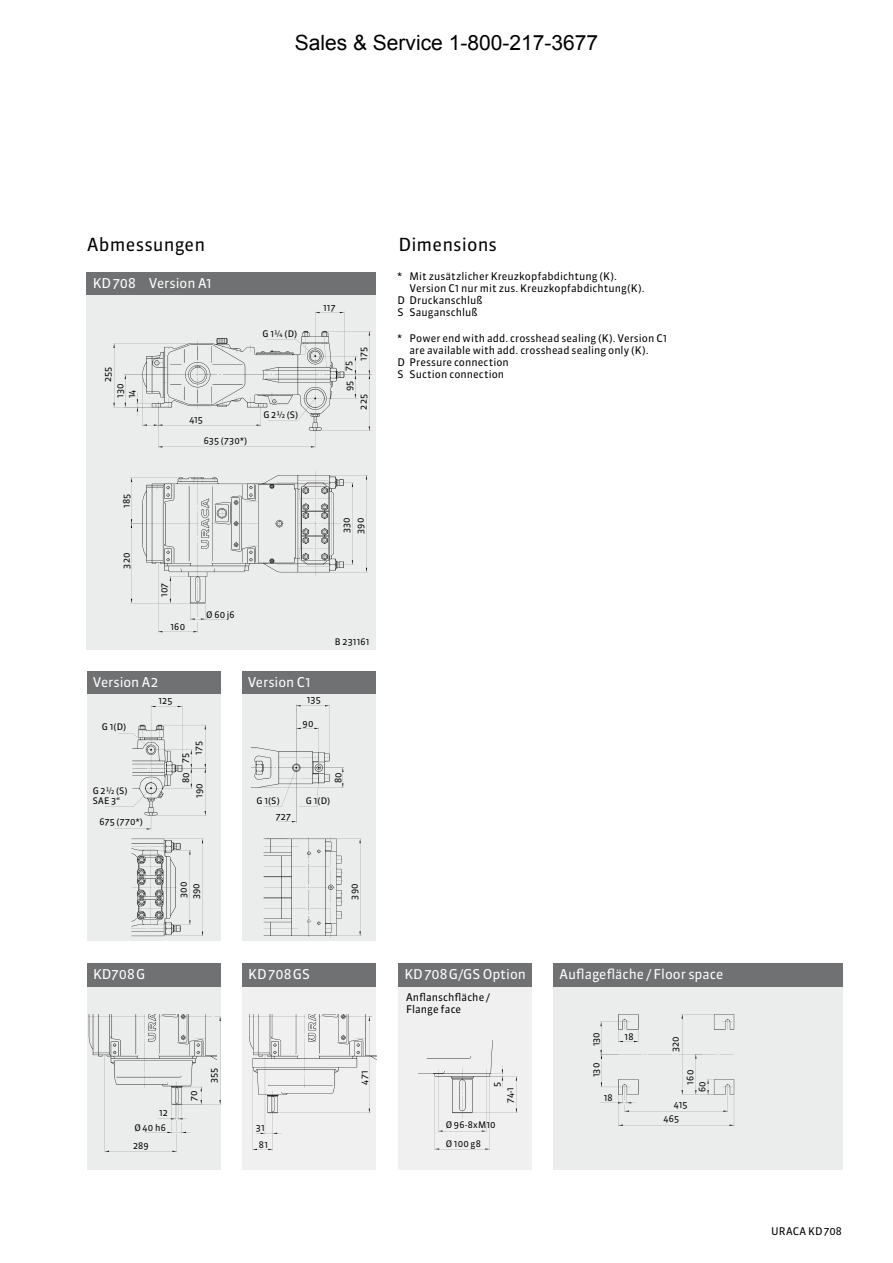
<style>
.page{position:relative;width:893px;height:1263px;background:#fff}
.page>*{position:absolute;margin:0;border:0;box-sizing:border-box;transform-origin:0 0}
.t1{font:21px "Arial";color:#000}
.t2{font:18px "Sanuk OT";letter-spacing:.01em;color:#000}
.t3{font:13.5px "Sanuk OT";letter-spacing:-.005em;color:#fff}
.t4{font:10.5px "Sanuk OT";letter-spacing:.005em;color:#000}
.t5{font:9px/14px "Sanuk OT";letter-spacing:.015em;color:#000}
</style>
<div class="page">
<div style="left:87px;top:272px;width:289px;height:24px;background:#707172"></div>
<div style="left:87px;top:296px;width:289px;height:354px;background:#ebecec"></div>
<div style="left:242px;top:671px;width:134px;height:24px;background:#707172"></div>
<div style="left:242px;top:695px;width:134px;height:246px;background:#ebecec"></div>
<div style="left:87px;top:671px;width:134px;height:24px;background:#707172"></div>
<div style="left:87px;top:695px;width:134px;height:246px;background:#ebecec"></div>
<div style="left:87px;top:963px;width:134px;height:23px;background:#707172"></div>
<div style="left:87px;top:986px;width:134px;height:183px;background:#ebecec"></div>
<div style="left:554px;top:963px;width:289px;height:23px;background:#707172"></div>
<div style="left:554px;top:986px;width:289px;height:183px;background:#ebecec"></div>
<div style="left:242px;top:963px;width:134px;height:23px;background:#707172"></div>
<div style="left:242px;top:986px;width:134px;height:183px;background:#f0f0f1"></div>
<div style="left:398px;top:963px;width:134px;height:23px;background:#707172"></div>
<div style="left:398px;top:986px;width:134px;height:183px;background:#f0f0f1"></div>
<img style="left:113px;top:311px;width:259px;height:137px">
<img style="left:130px;top:471px;width:238px;height:162px">
<img style="left:88px;top:1014px;width:133px;height:139px">
<img style="left:249px;top:1014px;width:128px;height:137px">
<img style="left:418px;top:1040px;width:100px;height:110px">
<img style="left:131px;top:838px;width:73px;height:99px">
<img style="left:250px;top:704px;width:94px;height:119px">
<img style="left:263px;top:835px;width:99px;height:103px">
<img style="left:600px;top:1014px;width:135px;height:113px">
<img style="left:105px;top:705px;width:102px;height:125px">
<h1 class="t1" style="left:295px;top:28px;width:305px">Sales &amp; Service 1-800-217-3677</h1>
<h2 class="t2" style="left:87px;top:233px;width:120px">Abmessungen</h2>
<p class="t3" style="left:93px;top:275px;width:120px">KD708 Version A1</p>
<p class="t5" style="left:101px;top:382px;width:17px;rotate:-90deg">255</p>
<p class="t5" style="left:114px;top:398px;width:17px;line-height:11.7px;rotate:-90deg">130<br>14</p>
<p class="t5" style="left:263px;top:327px;width:36px">G 1¼ (D)</p>
<p class="t5" style="left:189px;top:412px;width:15px">415</p>
<p class="t5" style="left:204px;top:434px;width:45px">635 (730*)</p>
<p class="t5" style="left:263px;top:408px;width:37px">G 2½ (S)</p>
<p class="t5" style="left:323px;top:300px;width:14px">117</p>
<p class="t5" style="left:357px;top:361px;width:15px;rotate:-90deg">175</p>
<p class="t5" style="left:342px;top:371px;width:12px;rotate:-90deg">75</p>
<p class="t5" style="left:342px;top:391px;width:12px;rotate:-90deg">95</p>
<p class="t5" style="left:357px;top:410px;width:17px;rotate:-90deg">225</p>
<p class="t5" style="left:120px;top:508px;width:16px;rotate:-90deg">185</p>
<p class="t5" style="left:120px;top:569px;width:17px;rotate:-90deg">320</p>
<p class="t5" style="left:157px;top:597px;width:16px;rotate:-90deg">107</p>
<p class="t5" style="left:170px;top:620px;width:16px">160</p>
<p class="t5" style="left:206px;top:607px;width:30px">Ø 60 j6</p>
<p class="t3" style="left:93px;top:674px;width:67px">Version A2</p>
<p class="t3" style="left:248px;top:674px;width:64px">Version C1</p>
<p class="t5" style="left:339px;top:534px;width:18px;rotate:-90deg">330<br>390</p>
<p class="t5" style="left:335px;top:635px;width:36px">B 231161</p>
<p class="t5" style="left:102px;top:720px;width:26px">G 1(D)</p>
<p class="t5" style="left:93px;top:785px;width:37px;line-height:10.5px">G 2½ (S)<br>SAE 3“</p>
<p class="t5" style="left:100px;top:815px;width:45px">675 (770*)</p>
<p class="t5" style="left:159px;top:694px;width:15px">125</p>
<p class="t5" style="left:178px;top:755px;width:15px;line-height:13.4px;text-indent:-8px;rotate:-90deg">75<br>175</p>
<p class="t5" style="left:179px;top:783px;width:12px;rotate:-90deg">80</p>
<p class="t5" style="left:192px;top:798px;width:16px;rotate:-90deg">190</p>
<p class="t5" style="left:307px;top:693px;width:15px">135</p>
<p class="t5" style="left:303px;top:717px;width:12px">90</p>
<p class="t5" style="left:256px;top:794px;width:25px">G 1(S)</p>
<p class="t5" style="left:276px;top:809px;width:17px">727</p>
<p class="t5" style="left:331px;top:783px;width:12px;rotate:-90deg">80</p>
<p class="t5" style="left:306px;top:794px;width:26px">G 1(D)</p>
<p class="t5" style="left:177px;top:899px;width:19px;line-height:12.9px;rotate:-90deg">300<br>390</p>
<p class="t5" style="left:348px;top:899px;width:18px;rotate:-90deg">390</p>
<h2 class="t2" style="left:398px;top:233px;width:100px">Dimensions</h2>
<p class="t4" style="left:398px;top:270px;width:221px">* Mit zusätzlicher Kreuzkopfabdichtung (K).</p>
<p class="t4" style="left:410px;top:282px;width:236px">Version C1 nur mit zus. Kreuzkopfabdichtung(K).</p>
<p class="t4" style="left:398px;top:294px;width:86px">D Druckanschluß</p>
<p class="t4" style="left:398px;top:306px;width:81px">S Sauganschluß</p>
<p class="t4" style="left:398px;top:332px;width:271px">* Power end with add. crosshead sealing (K). Version C1</p>
<p class="t4" style="left:410px;top:344px;width:241px">are available with add. crosshead sealing only (K).</p>
<p class="t4" style="left:398px;top:356px;width:113px">D Pressure connection</p>
<p class="t4" style="left:398px;top:368px;width:108px">S Suction connection</p>
<p class="t3" style="left:93px;top:966px;width:54px">KD708G</p>
<p class="t3" style="left:248px;top:966px;width:63px">KD708GS</p>
<p class="t3" style="left:404px;top:966px;width:123px">KD708G/GS Option</p>
<p class="t3" style="left:559px;top:966px;width:165px">Auflagefläche / Floor space</p>
<p class="t4" style="left:406px;top:990px;width:85px">Anflanschfläche /</p>
<p class="t5" style="left:159px;top:1106px;width:10px">12</p>
<p class="t5" style="left:134px;top:1120px;width:33px">Ø 40 h6</p>
<p class="t5" style="left:133px;top:1138px;width:17px">289</p>
<p class="t5" style="left:187px;top:1101px;width:12px;rotate:-90deg">70</p>
<p class="t5" style="left:207px;top:1083px;width:17px;rotate:-90deg">355</p>
<p class="t5" style="left:358px;top:1085px;width:16px;rotate:-90deg">471</p>
<p class="t5" style="left:256px;top:1118px;width:14px;line-height:17.5px;text-align:center">31<br>81</p>
<p class="t4" style="left:406px;top:1003px;width:57px">Flange face</p>
<p class="t5" style="left:490px;top:1087px;width:7px;rotate:-90deg">5</p>
<p class="t5" style="left:503px;top:1103px;width:17px;rotate:-90deg">74-1</p>
<p class="t5" style="left:446px;top:1118px;width:51px">Ø 96-8xM10</p>
<p class="t5" style="left:446px;top:1136px;width:37px">Ø 100 g8</p>
<p class="t5" style="left:589px;top:1046px;width:16px;rotate:-90deg">130</p>
<p class="t5" style="left:589px;top:1077px;width:16px;rotate:-90deg">130</p>
<p class="t5" style="left:604px;top:1090px;width:10px">18</p>
<p class="t5" style="left:625px;top:1030px;width:10px">18</p>
<p class="t5" style="left:669px;top:1052px;width:17px;rotate:-90deg">320</p>
<p class="t5" style="left:684px;top:1092px;width:24px;line-height:11.9px;text-indent:8px;rotate:-90deg">160<br>60</p>
<p class="t5" style="left:663px;top:1098px;width:26px;text-indent:10px">415<br>465</p>
<p class="t4" style="left:771px;top:1224px;width:72px">URACA KD708</p>
</div>
